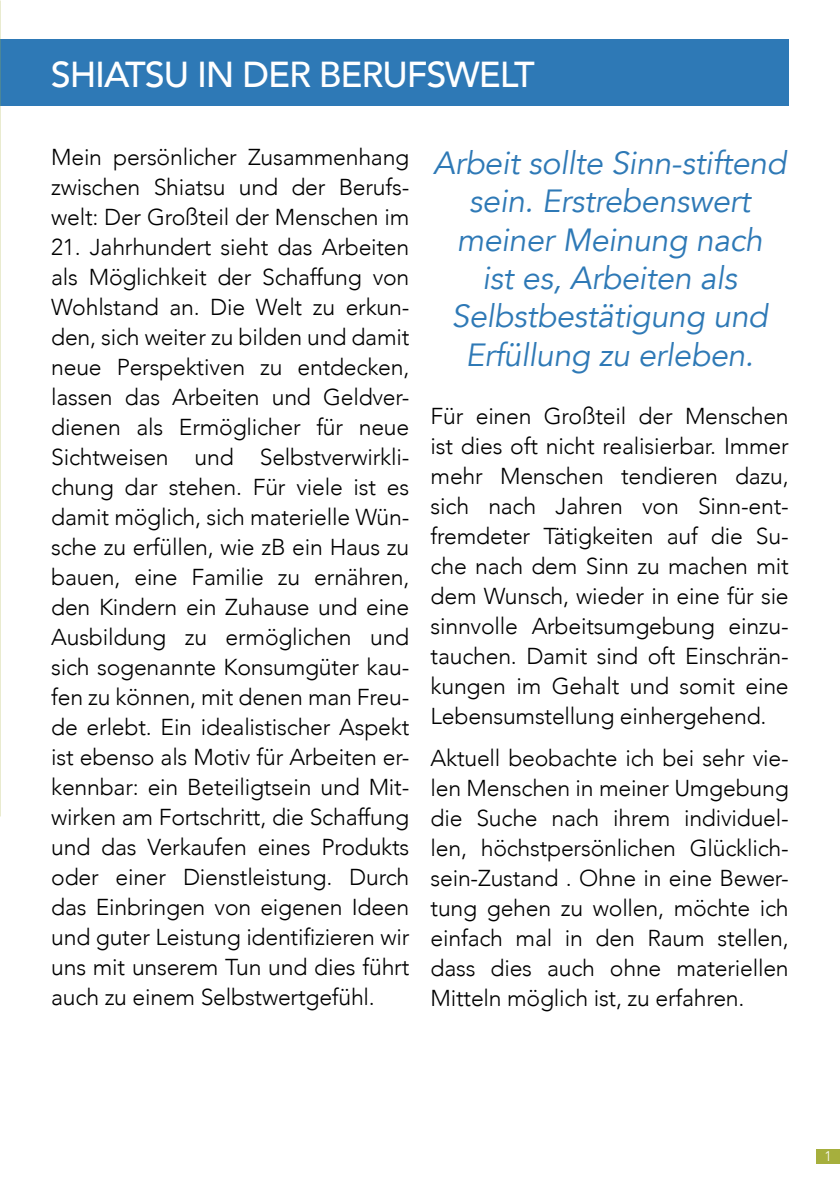
<style>
.page{position:relative;width:840px;height:1191px;background:#fff}
.page>*{position:absolute;margin:0;border:0;box-sizing:border-box;transform-origin:0 0}
.t1{font:500 36px "Avenir";letter-spacing:-.03em;color:#fff}
.t2{font:italic 32px/38.4px "Avenir";letter-spacing:-.01em;color:#2e79b6;text-align:center}
.t3{font:300 23px/30px "Avenir";letter-spacing:-.01em;color:#000;text-align:justify}
.t4{font:300 14px "Avenir";color:#fff}
</style>
<div class="page">
<div style="left:815px;top:1149px;width:24px;height:14px;background:#a6af3d"></div>
<div style="left:0;top:40px;width:788px;height:66px;background:#2e79b6"></div>
<h1 class="t1" style="left:51px;top:43px;width:485px">SHIATSU IN DER BERUFSWELT</h1>
<p class="t3" style="left:51px;top:142px;width:359px">Mein persönlicher Zusammenhang zwischen Shiatsu und der Berufs&shy;welt: Der Großteil der Menschen im</p>
<p class="t3" style="left:51px;top:232px;width:359px">21. Jahrhundert sieht das Arbeiten als Möglichkeit der Schaffung von Wohlstand an. Die Welt zu erkun&shy;den, sich weiter zu bilden und damit neue Perspektiven zu entdecken, lassen das Arbeiten und Geldver&shy;dienen als Ermöglicher für neue Sichtweisen und Selbstverwirkli&shy;chung dar stehen. Für viele ist es damit möglich, sich materielle Wün&shy;sche zu erfüllen, wie zB ein Haus zu bauen, eine Familie zu ernähren, den Kindern ein Zuhause und eine Ausbildung zu ermöglichen und sich sogenannte Konsumgüter kau&shy;fen zu können, mit denen man Freu&shy;de erlebt. Ein idealistischer Aspekt ist ebenso als Motiv für Arbeiten er&shy;kennbar: ein Beteiligtsein und Mit&shy;wirken am Fortschritt, die Schaffung und das Verkaufen eines Produkts oder einer Dienstleistung. Durch das Einbringen von eigenen Ideen und guter Leistung identifizieren wir uns mit unserem Tun und dies führt auch zu einem Selbstwertgefühl.</p>
<h2 class="t2" style="left:433px;top:144px;width:354px">Arbeit sollte Sinn-stiftend sein. Erstrebenswert meiner Meinung nach<br>ist es, Arbeiten als<br>Selbstbestätigung und<br>Erfüllung zu erleben.</h2>
<p class="t3" style="left:430px;top:401px;width:359px">Für einen Großteil der Menschen ist dies oft nicht realisierbar. Immer mehr Menschen tendieren dazu, sich nach Jahren von Sinn-ent&shy;fremdeter Tätigkeiten auf die Su&shy;che nach dem Sinn zu machen mit dem Wunsch, wieder in eine für sie sinnvolle Arbeitsumgebung einzu&shy;tauchen. Damit sind oft Einschrän&shy;kungen im Gehalt und somit eine Lebensumstellung einhergehend.</p>
<p class="t3" style="left:430px;top:742px;width:359px">Aktuell beobachte ich bei sehr vie&shy;len Menschen in meiner Umgebung die Suche nach ihrem individuel&shy;len, höchstpersönlichen Glücklich&shy;sein-Zustand . Ohne in eine Bewer&shy;tung gehen zu wollen, möchte ich einfach mal in den Raum stellen, dass dies auch ohne materiellen Mitteln möglich ist, zu erfahren.</p>
<p class="t4" style="left:824px;top:1148px;width:9px">1</p>
</div>
